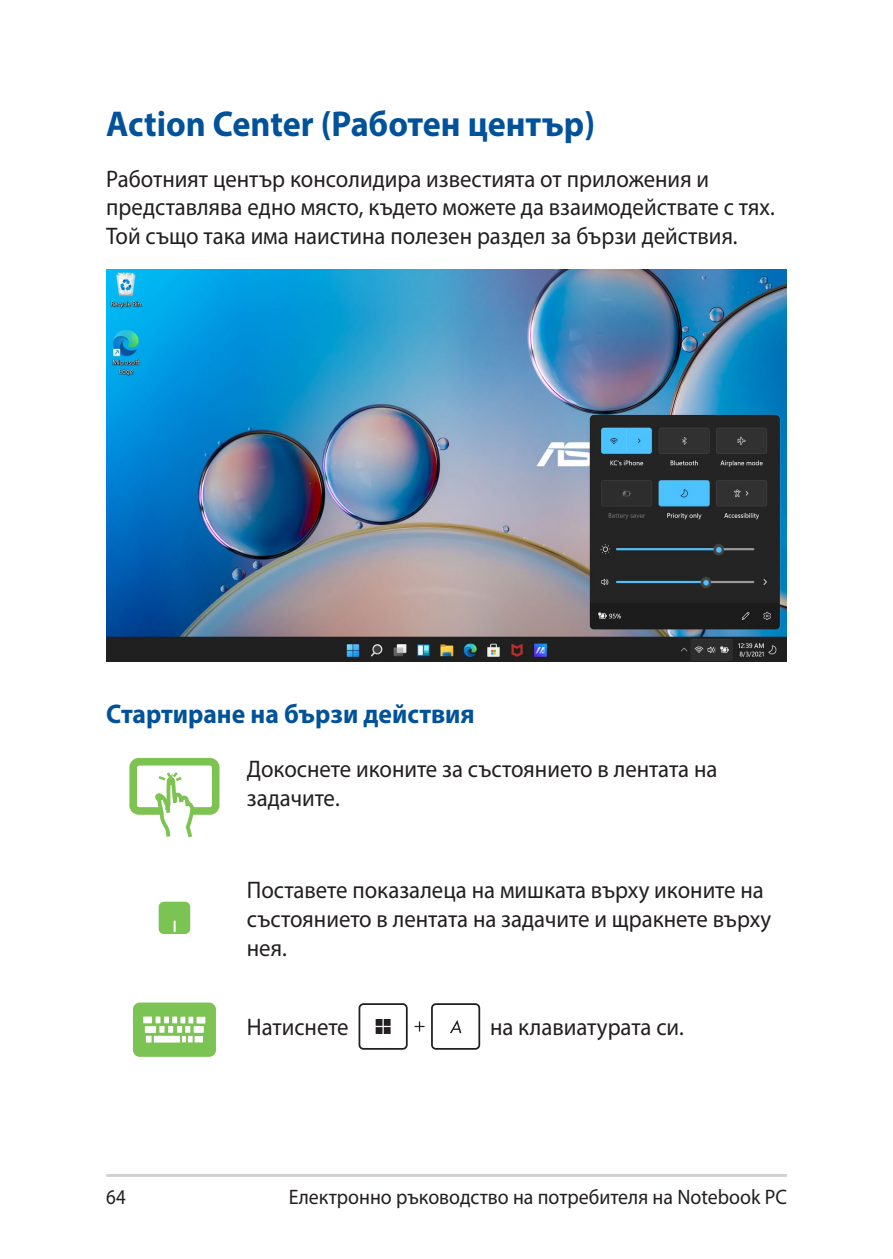
<style>
.page{position:relative;width:893px;height:1259px;background:#fff}
.page>*{position:absolute;margin:0;border:0;box-sizing:border-box;transform-origin:0 0}
.t1{font:700 36px "Myriad Pro";color:#01529a;scale:.95 1}
.t2{font:700 27px "Myriad Pro";color:#01529a;scale:.95 1}
.t3{font:24px/28.8px "Myriad Pro";color:#231f20;scale:.95 1}
.t4{font:21px "Myriad Pro";color:#231f20;scale:.95 1}
.t5{font:21px "Myriad Pro";color:#231f20;scale:.9 1}
</style>
<div class="page">
<hr style="left:106px;top:1174px;width:681px;height:3px;background:#d1d2d4">
<img style="left:106px;top:269px;width:681px;height:393px">
<div style="left:129px;top:758px;width:90px;height:57px;border:8px solid #7cc352;border-radius:6px"></div>
<svg style="left:152px;top:757px;width:44px;height:81px"></svg>
<div style="left:159px;top:901px;width:31px;height:33px;background:#7bc352;border-radius:5px"></div>
<svg style="left:174px;top:920px;width:2px;height:12px"></svg>
<div style="left:134px;top:1003px;width:81px;height:52px;background:#7bc352;border-radius:6px"></div>
<div style="left:133px;top:1002px;width:83px;height:54px;border:2px solid #7bc352;border-radius:6px"></div>
<div style="left:197px;top:1016px;width:8px;height:7px;background:#fff"></div>
<div style="left:145px;top:1026px;width:11px;height:7px;background:#fff"></div>
<div style="left:146px;top:1035px;width:6px;height:7px;background:#fff"></div>
<div style="left:154px;top:1035px;width:26px;height:7px;background:#fff"></div>
<div style="left:194px;top:1026px;width:10px;height:7px;background:#fff"></div>
<svg style="left:156px;top:1016px;width:37px;height:26px"></svg>
<div style="left:195px;top:1036px;width:8px;height:6px;background:#fff"></div>
<div style="left:143px;top:1016px;width:9px;height:7px;background:#fff"></div>
<div style="left:431px;top:1003px;width:49px;height:46px;border:2px solid #231f20;border-radius:4px"></div>
<svg style="left:414px;top:1021px;width:11px;height:10px"></svg>
<div style="left:359px;top:1003px;width:49px;height:46px;border:2px solid #231f20;border-radius:4px"></div>
<svg style="left:450px;top:1020px;width:11px;height:13px"></svg>
<div style="left:376px;top:1027px;width:6px;height:7px;background:#231f20"></div>
<div style="left:384px;top:1019px;width:7px;height:7px;background:#231f20"></div>
<div style="left:376px;top:1019px;width:6px;height:7px;background:#231f20"></div>
<div style="left:384px;top:1027px;width:7px;height:7px;background:#231f20"></div>
<h1 class="t1" style="left:106px;top:101px;width:516px">Action Center (Работен център)</h1>
<p class="t3" style="left:106px;top:164px;width:705px">Работният център консолидира известията от приложения и представлява едно място, където можете да взаимодействате с тях.<br>Той също така има наистина полезен раздел за бързи действия.</p>
<p class="t2" style="left:106px;top:696px;width:389px">Стартиране на бързи действия</p>
<p class="t3" style="left:247px;top:754px;width:497px">Докоснете иконите за състоянието в лентата на задачите.</p>
<p class="t3" style="left:247px;top:875px;width:553px">Поставете показалеца на мишката върху иконите на състоянието в лентата на задачите и щракнете върху нея.</p>
<p class="t3" style="left:247px;top:1011px;width:109px">Натиснете</p>
<p class="t3" style="left:490px;top:1011px;width:206px">на клавиатурата си.</p>
<p class="t5" style="left:106px;top:1184px;width:23px">64</p>
<p class="t4" style="left:289px;top:1184px;width:526px">Електронно ръководство на потребителя на Notebook PC</p>
</div>
